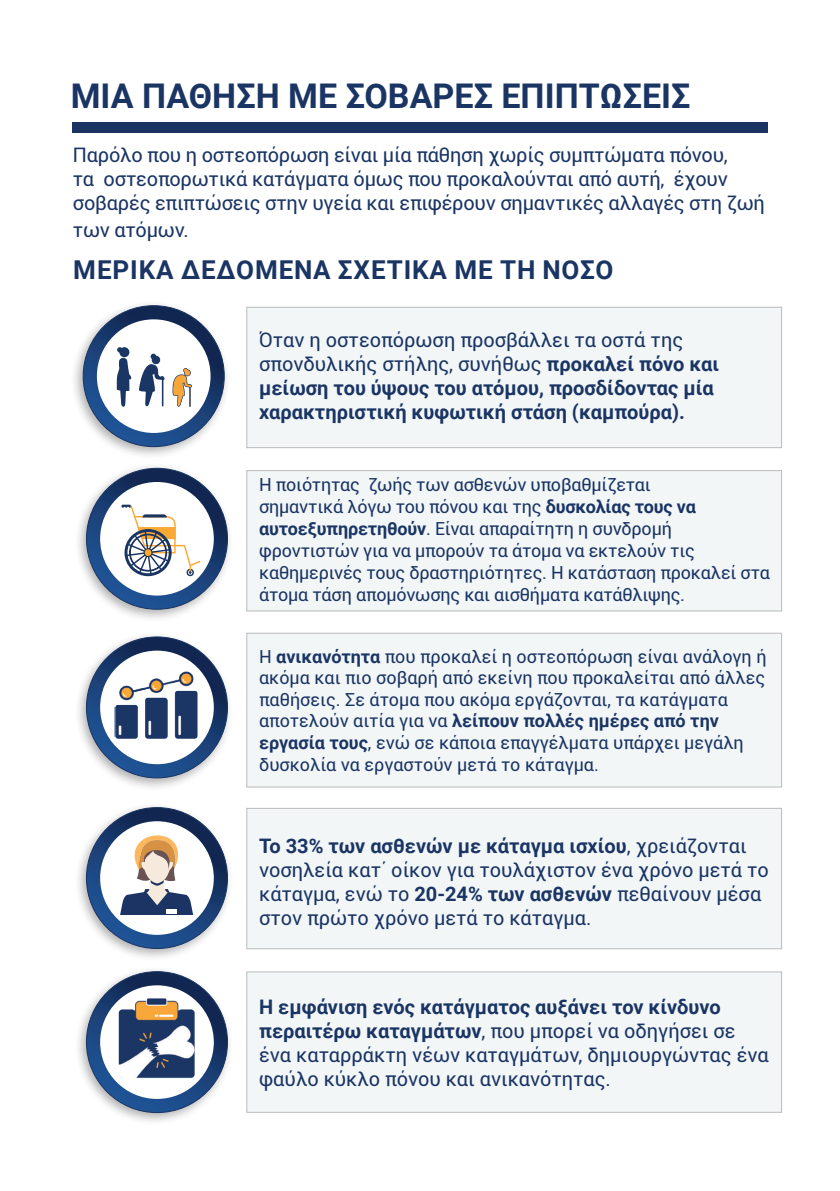
<style>
.page{position:relative;width:840px;height:1191px;background:#fff}
.page>*{position:absolute;margin:0;border:0;box-sizing:border-box;transform-origin:0 0}
.t1{font:700 34px "Roboto";color:#1a3564}
.t2{font:700 26px "Roboto";letter-spacing:.035em;color:#1a3564}
.t3{font:20px/24px "Roboto";letter-spacing:-.01em;color:#1a3564}
.t4{font:700 20px/24px "Roboto";color:#1a3564}
.t5{font:18px/22px "Roboto";letter-spacing:-.01em;color:#1a3564}
.s1{font-weight:400}
.s2{font-weight:700}
</style>
<div class="page">
<div style="left:246px;top:632px;width:535px;height:155px;background:#f3f6f7;border:1px solid #bababa"></div>
<div style="left:246px;top:808px;width:535px;height:141px;background:#f3f6f7;border:1px solid #bababa"></div>
<div style="left:246px;top:971px;width:535px;height:141px;background:#f3f6f7;border:1px solid #bababa"></div>
<div style="left:246px;top:470px;width:535px;height:141px;background:#f3f6f7;border:1px solid #bababa"></div>
<div style="left:246px;top:307px;width:535px;height:141px;background:#f3f6f7;border:1px solid #bababa"></div>
<div style="left:73px;top:122px;width:694px;height:11px;background:#1a3564"></div>
<div style="left:74px;top:462px;width:159px;height:160px;background:#231f20;opacity:.36"></div>
<svg style="left:86px;top:468px;width:141px;height:141px;background:#1b3e72"></svg>
<div style="left:74px;top:631px;width:159px;height:160px;background:#231f20;opacity:.36"></div>
<svg style="left:86px;top:637px;width:141px;height:141px;background:#193d72"></svg>
<div style="left:74px;top:802px;width:159px;height:159px;background:#231f20;opacity:.36"></div>
<svg style="left:86px;top:807px;width:141px;height:141px;background:#193d71"></svg>
<div style="left:74px;top:966px;width:159px;height:159px;background:#231f20;opacity:.36"></div>
<svg style="left:86px;top:971px;width:141px;height:141px;background:#1a3d71"></svg>
<div style="left:70px;top:300px;width:160px;height:160px;background:#231f20;opacity:.36"></div>
<svg style="left:83px;top:306px;width:141px;height:140px;background:#1a3e72"></svg>
<div style="left:100px;top:482px;width:114px;height:113px;background:#fff;border-radius:50%"></div>
<div style="left:100px;top:650px;width:114px;height:114px;background:#fff;border-radius:50%"></div>
<div style="left:100px;top:821px;width:114px;height:114px;background:#fff;border-radius:50%"></div>
<div style="left:100px;top:985px;width:114px;height:114px;background:#fff;border-radius:50%"></div>
<div style="left:97px;top:319px;width:113px;height:114px;background:#fff;border-radius:50%"></div>
<svg style="left:117px;top:347px;width:15px;height:60px"></svg>
<svg style="left:139px;top:354px;width:53px;height:53px"></svg>
<img style="left:114px;top:662px;width:84px;height:84px">
<svg style="left:117px;top:835px;width:79px;height:79px"></svg>
<div style="left:165px;top:909px;width:11px;height:5px;background:#fff"></div>
<img style="left:114px;top:997px;width:84px;height:83px">
<svg style="left:121px;top:504px;width:79px;height:72px"></svg>
<h1 class="t1" style="left:71px;top:72px;width:620px">ΜΙΑ ΠΑΘΗΣΗ ΜΕ ΣΟΒΑΡΕΣ ΕΠΙΠΤΩΣΕΙΣ</h1>
<p class="t3" style="left:73px;top:143px;width:693px">Παρόλο που η οστεοπόρωση είναι μία πάθηση χωρίς συμπτώματα πόνου,<br>τα οστεοπορωτικά κατάγματα όμως που προκαλούνται από αυτή, έχουν σοβαρές επιπτώσεις στην υγεία και επιφέρουν σημαντικές αλλαγές στη ζωή</p>
<p class="t3" style="left:73px;top:217px;width:117px">των ατόμων.</p>
<h2 class="t2" style="left:73px;top:252px;width:541px">ΜΕΡΙΚΑ ΔΕΔΟΜΕΝΑ ΣΧΕΤΙΚΑ ΜΕ ΤΗ ΝΟΣΟ</h2>
<p class="t4" style="left:259px;top:327px;width:461px"><span class="s1">Όταν η οστεοπόρωση προσβάλλει τα οστά της σπονδυλικής στήλης, συνήθως</span> προκαλεί πόνο και μείωση του ύψους του ατόμου, προσδίδοντας μία χαρακτηριστική κυφωτική στάση (καμπούρα).</p>
<p class="t5" style="left:259px;top:473px;width:512px">Η ποιότητας ζωής των ασθενών υποβαθμίζεται<br>σημαντικά λόγω του πόνου και της <span class="s2">δυσκολίας τους να αυτοεξυπηρετηθούν</span>. Είναι απαραίτητη η συνδρομή φροντιστών για να μπορούν τα άτομα να εκτελούν τις καθημερινές τους δραστηριότητες. Η κατάσταση προκαλεί στα άτομα τάση απομόνωσης και αισθήματα κατάθλιψης.</p>
<p class="t5" style="left:259px;top:644px;width:508px">Η <span class="s2">ανικανότητα</span> που προκαλεί η οστεοπόρωση είναι ανάλογη ή ακόμα και πιο σοβαρή από εκείνη που προκαλείται από άλλες παθήσεις. Σε άτομα που ακόμα εργάζονται, τα κατάγματα αποτελούν αιτία για να <span class="s2">λείπουν πολλές ημέρες από την εργασία τους</span>, ενώ σε κάποια επαγγέλματα υπάρχει μεγάλη δυσκολία να εργαστούν μετά το κάταγμα.</p>
<p class="t3" style="left:259px;top:832px;width:511px"><span class="s2">Το 33% των ασθενών με κάταγμα ισχίου</span>, χρειάζονται νοσηλεία κατ΄ οίκον για τουλάχιστον ένα χρόνο μετά το κάταγμα, ενώ το <span class="s2">20-24% των ασθενών</span> πεθαίνουν μέσα στον πρώτο χρόνο μετά το κάταγμα.</p>
<p class="t3" style="left:259px;top:994px;width:511px"><span class="s2">Η εμφάνιση ενός κατάγματος αυξάνει τον κίνδυνο περαιτέρω καταγμάτων</span>, που μπορεί να οδηγήσει σε ένα καταρράκτη νέων καταγμάτων, δημιουργώντας ένα φαύλο κύκλο πόνου και ανικανότητας.</p>
</div>
